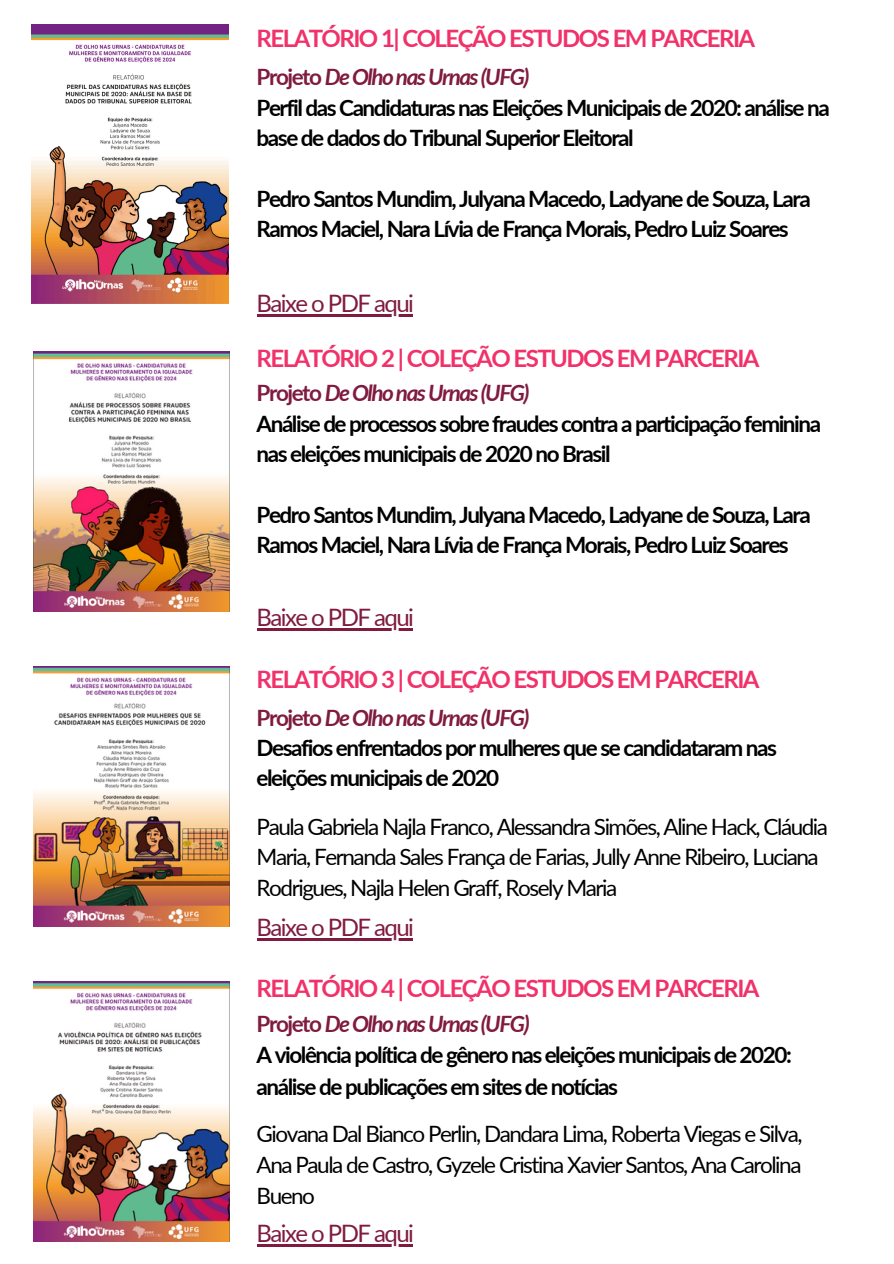
<style>
.page{position:relative;width:894px;height:1264px;background:#fff}
.page>*{position:absolute;margin:0;border:0;box-sizing:border-box;transform-origin:0 0}
.t1{font:700 24px "Lato";letter-spacing:-.065em;color:#f13169}
.t2{font:24px "Lato";letter-spacing:-.065em;color:#801b40}
.t3{font:700 22.5px/30.3px "Lato";letter-spacing:-.065em;color:#000}
.t4{font:22.5px/30.3px "Lato";letter-spacing:-.065em;color:#000}
.s1{color:#801b40}
.s2{font-style:italic;color:#801b40}
</style>
<div class="page">
<img style="left:34px;top:352px;width:195px;height:259px">
<svg style="left:257px;top:628px;width:13px;height:2px"></svg>
<hr style="left:270px;top:628px;width:142px;height:2px;background:#801b40">
<img style="left:34px;top:666px;width:195px;height:260px">
<svg style="left:257px;top:938px;width:13px;height:2px"></svg>
<hr style="left:270px;top:938px;width:142px;height:2px;background:#801b40">
<img style="left:34px;top:981px;width:195px;height:260px">
<svg style="left:257px;top:1244px;width:13px;height:2px"></svg>
<hr style="left:270px;top:1244px;width:142px;height:2px;background:#801b40">
<img style="left:32px;top:25px;width:197px;height:279px">
<svg style="left:257px;top:314px;width:13px;height:2px"></svg>
<hr style="left:270px;top:314px;width:142px;height:2px;background:#801b40">
<p class="t1" style="left:256px;top:23px;width:500px">RELATÓRIO 1| COLEÇÃO ESTUDOS EM PARCERIA</p>
<h1 class="t3" style="left:256px;top:61px;width:574px"><span class="s1">Projeto</span> <span class="s2">DeOlhonasUrnas(UFG)<br></span>Perfil das Candidaturas nas Eleições Municipais de 2020: análise na base de dados do Tribunal Superior Eleitoral</h1>
<h2 class="t3" style="left:256px;top:183px;width:555px">Pedro Santos Mundim, Julyana Macedo, Ladyane de Souza, Lara<br>Ramos Maciel, Nara Lívia de França Morais, Pedro Luiz Soares</h2>
<p class="t2" style="left:256px;top:288px;width:159px">Baixe o PDF aqui</p>
<h1 class="t1" style="left:256px;top:343px;width:504px">RELATÓRIO 2 | COLEÇÃO ESTUDOS EM PARCERIA</h1>
<p class="t3" style="left:256px;top:377px;width:565px"><span class="s1">Projeto</span> <span class="s2">DeOlhonasUrnas(UFG)<br></span>Análise de processos sobre fraudes contra a participação feminina nas eleições municipais de 2020 no Brasil</p>
<p class="t3" style="left:256px;top:499px;width:555px">Pedro Santos Mundim, Julyana Macedo, Ladyane de Souza, Lara<br>Ramos Maciel, Nara Lívia de França Morais, Pedro Luiz Soares</p>
<p class="t2" style="left:256px;top:602px;width:159px">Baixe o PDF aqui</p>
<h2 class="t1" style="left:256px;top:664px;width:504px">RELATÓRIO 3 | COLEÇÃO ESTUDOS EM PARCERIA</h2>
<p class="t3" style="left:256px;top:701px;width:521px"><span class="s1">Projeto</span> <span class="s2">DeOlhonasUrnas(UFG)<br></span>Desafios enfrentados por mulheres que se candidataram nas eleições municipais de 2020</p>
<p class="t4" style="left:256px;top:811px;width:572px">Paula Gabriela Najla Franco, Alessandra Simões, Aline Hack, Cláudia<br>Maria, Fernanda Sales França de Farias, Jully Anne Ribeiro, Luciana<br>Rodrigues, Najla Helen Graff, Rosely Maria</p>
<p class="t2" style="left:256px;top:912px;width:159px">Baixe o PDF aqui</p>
<p class="t1" style="left:256px;top:973px;width:504px">RELATÓRIO 4 | COLEÇÃO ESTUDOS EM PARCERIA</p>
<p class="t3" style="left:256px;top:1008px;width:536px;line-height:31px"><span class="s1">Projeto</span> <span class="s2">DeOlhonasUrnas(UFG)<br></span>A violência política de gênero nas eleições municipais de 2020: análise de publicações em sites de notícias</p>
<p class="t4" style="left:256px;top:1117px;width:547px;line-height:31px;text-align:justify">Giovana Dal Bianco Perlin, Dandara Lima, Roberta Viegas e Silva, Ana Paula de Castro, Gyzele Cristina Xavier Santos, Ana Carolina Bueno</p>
<h1 class="t2" style="left:256px;top:1218px;width:159px">Baixe o PDF aqui</h1>
</div>
